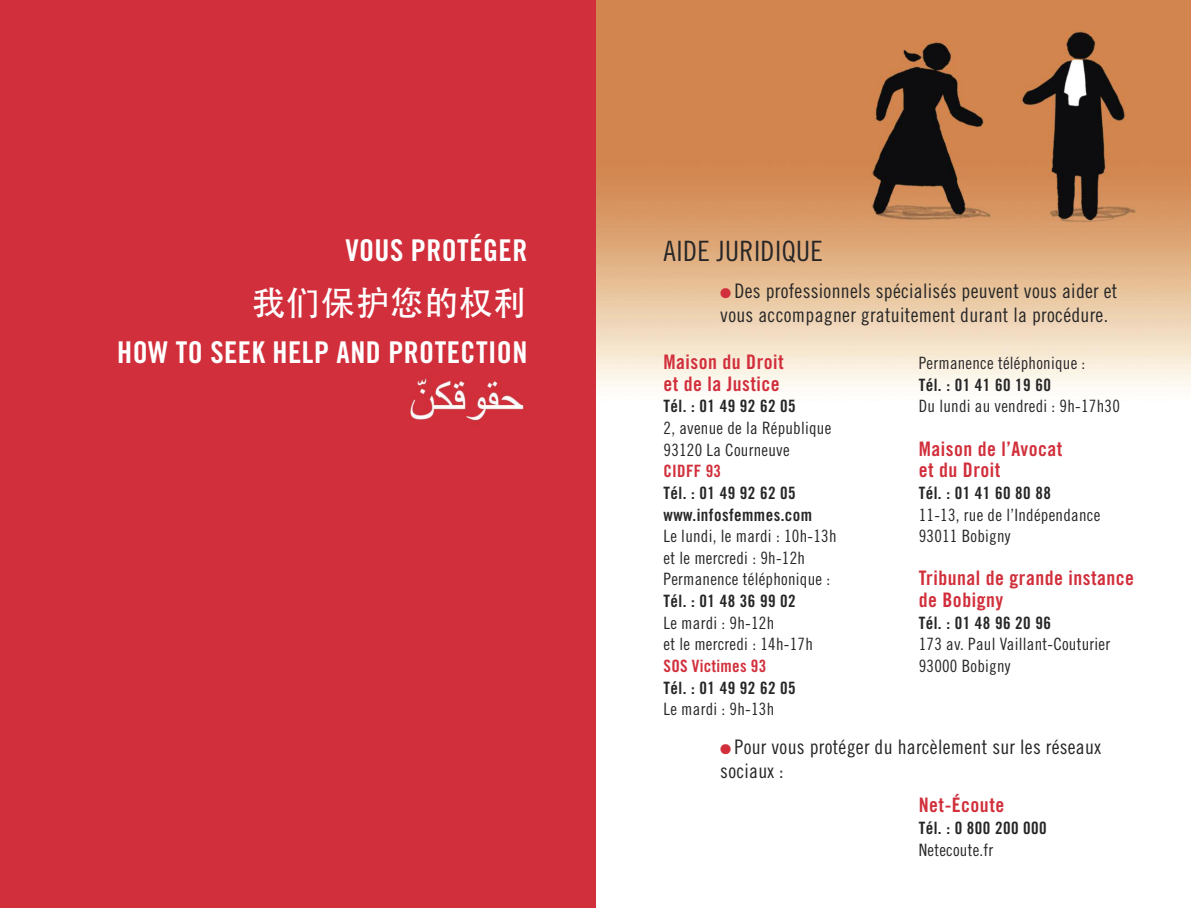
<style>
.page{position:relative;width:1191px;height:908px;background:#fff}
.page>*{position:absolute;margin:0;border:0;box-sizing:border-box;transform-origin:0 0}
.t1{font:34px "ST Heiti";letter-spacing:.015em;color:#fff}
.t2{font:30px "Trade Gothic Bold Cond Twenty";letter-spacing:.015em;color:#fff}
.t3{font:28px "Trade Gothic Cond Eighteen";letter-spacing:.015em;color:#272627}
.t4{font:20px/24px "Trade Gothic Cond Eighteen";letter-spacing:.015em;color:#272627}
.t5{font:20px/21.6px "Trade Gothic Bold Cond Twenty";letter-spacing:.025em;color:#d12f3b}
.t6{font:17px/21.6px "Trade Gothic Cond Eighteen";letter-spacing:.015em;color:#272627}
.t7{font:17px/21.6px "Trade Gothic Bold Cond Twenty";letter-spacing:.025em;color:#272627}
.t8{font:17px "Trade Gothic Bold Cond Twenty";letter-spacing:.015em;color:#d12f3b}
.t9{font:14px "Zapf Dingbats";color:#d12f3b}
</style>
<div class="page">
<img style="left:595px;top:0;width:596px;height:850px">
<div style="left:0;top:0;width:595px;height:907px;background:#d12f3b"></div>
<img style="left:409px;top:378px;width:117px;height:44px">
<h2 class="t2" style="left:345px;top:239px;width:184px">VOUS PROTÉGER</h2>
<h1 class="t1" style="left:252px;top:286px;width:277px">我们保护您的权利</h1>
<h2 class="t2" style="left:117px;top:341px;width:412px">HOW TO SEEK HELP AND PROTECTION</h2>
<h3 class="t3" style="left:663px;top:241px;width:161px">AIDE JURIDIQUE</h3>
<p class="t9" style="left:720px;top:284px;width:13px">●</p>
<p class="t4" style="left:720px;top:280px;width:399px;text-indent:14px">Des professionnels spécialisés peuvent vous aider et vous accompagner gratuitement durant la procédure.</p>
<p class="t5" style="left:663px;top:352px;width:122px">Maison du Droit et de la Justice</p>
<p class="t7" style="left:663px;top:397px;width:134px">Tél. : 01 49 92 62 05</p>
<p class="t6" style="left:663px;top:418px;width:169px">2, avenue de la République<br>93120 La Courneuve</p>
<p class="t8" style="left:663px;top:465px;width:59px">CIDFF 93</p>
<p class="t7" style="left:663px;top:483px;width:150px">Tél. : 01 49 92 62 05 www.infosfemmes.com</p>
<p class="t6" style="left:663px;top:526px;width:174px">Le lundi, le mardi : 10h-13h et le mercredi : 9h-12h<br>Permanence téléphonique :</p>
<p class="t7" style="left:663px;top:591px;width:134px">Tél. : 01 48 36 99 02</p>
<p class="t6" style="left:663px;top:613px;width:151px">Le mardi : 9h-12h<br>et le mercredi : 14h-17h</p>
<p class="t8" style="left:663px;top:659px;width:104px">SOS Victimes 93</p>
<p class="t7" style="left:663px;top:677px;width:134px">Tél. : 01 49 92 62 05</p>
<p class="t6" style="left:663px;top:699px;width:112px">Le mardi : 9h-13h</p>
<p class="t6" style="left:918px;top:353px;width:168px">Permanence téléphonique :</p>
<p class="t7" style="left:918px;top:375px;width:134px">Tél. : 01 41 60 19 60</p>
<p class="t6" style="left:918px;top:397px;width:203px">Du lundi au vendredi : 9h-17h30</p>
<p class="t5" style="left:918px;top:439px;width:145px">Maison de l’Avocat et du Droit</p>
<p class="t7" style="left:918px;top:483px;width:134px">Tél. : 01 41 60 80 88</p>
<p class="t6" style="left:918px;top:505px;width:183px">11-13, rue de l’Indépendance<br>93011 Bobigny</p>
<p class="t5" style="left:918px;top:568px;width:217px">Tribunal de grande instance de Bobigny</p>
<p class="t7" style="left:918px;top:613px;width:134px">Tél. : 01 48 96 20 96</p>
<p class="t6" style="left:918px;top:634px;width:193px">173 av. Paul Vaillant-Couturier<br>93000 Bobigny</p>
<p class="t4" style="left:720px;top:736px;width:382px;text-indent:14px">Pour vous protéger du harcèlement sur les réseaux sociaux :</p>
<p class="t9" style="left:720px;top:740px;width:13px">●</p>
<p class="t5" style="left:918px;top:795px;width:87px">Net-Écoute</p>
<p class="t7" style="left:918px;top:818px;width:129px">Tél. : 0 800 200 000</p>
<p class="t6" style="left:918px;top:839px;width:76px">Netecoute.fr</p>
</div>
